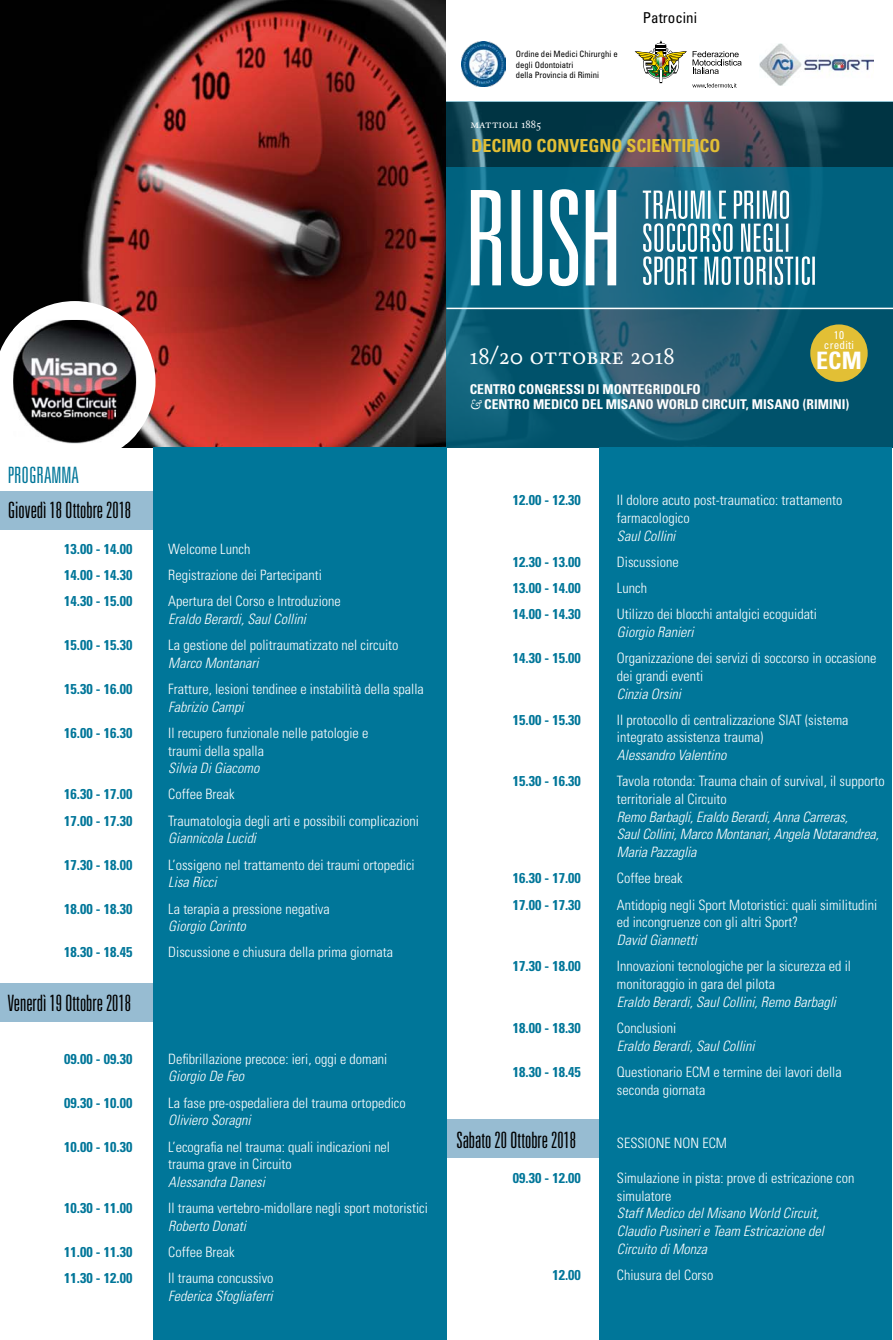
<style>
.page{position:relative;width:893px;height:1340px;background:#fff}
.page>*{position:absolute;margin:0;border:0;box-sizing:border-box;transform-origin:0 0}
.t1{font:25.5px "Mattioli 1885 Regular SC";color:#fff}
.t2{font:700 condensed 24px "Univers";color:#fff}
.t3{font:300 ultra-condensed 22.5px "Univers";color:#000}
.t4{font:300 ultra-condensed 22.5px "Univers";color:#007699}
.t5{font:700 condensed 18px "Univers";color:#e2bf35}
.t6{font:condensed 15px "Univers";color:#000}
.t7{font:300 condensed 14.25px/17.7px "Univers";color:#fff}
.t8{font:italic 300 condensed 14.25px/17.7px "Univers";color:#fff}
.t9{font:700 condensed 14.25px "Univers";color:#007699}
.t10{font:700 condensed 13.5px/15px "Univers";color:#fff}
.t11{font:12px "Mattioli 1885 Regular SC";color:#fff}
.t12{font:condensed 11.25px/10.5px "Univers";letter-spacing:.02em;color:#fff;text-align:center}
.t13{font:condensed 8.7px/10.5px "Univers";color:#000}
.s1{font-family:"Mattioli 1885";font-weight:400;font-style:italic;font-stretch:normal}
</style>
<div class="page">
<img style="left:0;top:0;width:447px;height:448px">
<svg style="left:447px;top:101px;width:446px;height:66px;background:#264756"></svg>
<svg style="left:447px;top:309px;width:446px;height:139px;background:#105971"></svg>
<svg style="left:447px;top:167px;width:446px;height:141px;background:#0b6582"></svg>
<div style="left:0;top:491px;width:154px;height:38px;background:#97bcd2"></div>
<div style="left:0;top:983px;width:154px;height:39px;background:#97bcd2"></div>
<div style="left:446px;top:1119px;width:154px;height:39px;background:#97bcd2"></div>
<div style="left:154px;top:448px;width:293px;height:891px;background:#007699"></div>
<div style="left:600px;top:448px;width:292px;height:891px;background:#007699"></div>
<svg style="left:0;top:301px;width:156px;height:161px"></svg>
<img style="left:13px;top:320px;width:123px;height:124px">
<svg style="left:471px;top:189px;width:145px;height:97px"></svg>
<svg style="left:643px;top:190px;width:172px;height:95px"></svg>
<hr style="left:446px;top:308px;width:447px;height:1px;background:#fff">
<img style="left:760px;top:43px;width:113px;height:42px">
<svg style="left:635px;top:41px;width:106px;height:47px"></svg>
<div style="left:810px;top:324px;width:58px;height:58px;background:#e2bf35;border-radius:50%"></div>
<img style="left:461px;top:42px;width:45px;height:44px">
<p class="t13" style="left:516px;top:49px;width:103px">Ordine dei Medici Chirurghi e degli Odontoiatri<br>della Provincia di Rimini</p>
<p class="t11" style="left:470px;top:116px;width:72px">mattioli 1885</p>
<p class="t6" style="left:643px;top:8px;width:56px">Patrocini</p>
<p class="t5" style="left:472px;top:135px;width:251px">DECIMO CONVEGNO SCIENTIFICO</p>
<h3 class="t4" style="left:8px;top:463px;width:73px">PROGRAMMA</h3>
<h3 class="t3" style="left:8px;top:498px;width:125px">Giovedì 18 Ottobre 2018</h3>
<p class="t9" style="left:64px;top:540px;width:70px">13.00 - 14.00</p>
<p class="t7" style="left:168px;top:539px;width:84px">Welcome Lunch</p>
<p class="t9" style="left:64px;top:566px;width:70px">14.00 - 14.30</p>
<p class="t7" style="left:168px;top:566px;width:155px">Registrazione dei Partecipanti</p>
<p class="t9" style="left:64px;top:592px;width:70px">14.30 - 15.00</p>
<p class="t7" style="left:168px;top:592px;width:174px">Apertura del Corso e Introduzione</p>
<p class="t8" style="left:168px;top:610px;width:139px">Eraldo Berardi, Saul Collini</p>
<p class="t9" style="left:64px;top:636px;width:70px">15.00 - 15.30</p>
<p class="t7" style="left:168px;top:636px;width:232px">La gestione del politraumatizzato nel circuito</p>
<p class="t8" style="left:168px;top:654px;width:92px">Marco Montanari</p>
<p class="t9" style="left:64px;top:680px;width:70px">15.30 - 16.00</p>
<p class="t7" style="left:168px;top:680px;width:257px">Fratture, lesioni tendinee e instabilità della spalla</p>
<p class="t8" style="left:168px;top:697px;width:77px">Fabrizio Campi</p>
<p class="t9" style="left:64px;top:724px;width:70px">16.00 - 16.30</p>
<p class="t7" style="left:168px;top:724px;width:202px">Il recupero funzionale nelle patologie e traumi della spalla</p>
<p class="t8" style="left:168px;top:759px;width:93px">Silvia Di Giacomo</p>
<p class="t9" style="left:64px;top:785px;width:70px">16.30 - 17.00</p>
<p class="t7" style="left:168px;top:785px;width:68px">Coffee Break</p>
<p class="t9" style="left:64px;top:811px;width:70px">17.00 - 17.30</p>
<p class="t7" style="left:168px;top:811px;width:252px">Traumatologia degli arti e possibili complicazioni</p>
<p class="t8" style="left:168px;top:829px;width:89px">Giannicola Lucidi</p>
<p class="t9" style="left:64px;top:855px;width:70px">17.30 - 18.00</p>
<p class="t7" style="left:168px;top:855px;width:248px">L’ossigeno nel trattamento dei traumi ortopedici</p>
<p class="t8" style="left:168px;top:873px;width:50px">Lisa Ricci</p>
<p class="t9" style="left:64px;top:899px;width:70px">18.00 - 18.30</p>
<p class="t7" style="left:168px;top:899px;width:163px">La terapia a pressione negativa</p>
<p class="t8" style="left:168px;top:917px;width:79px">Giorgio Corinto</p>
<p class="t9" style="left:64px;top:943px;width:70px">18.30 - 18.45</p>
<p class="t7" style="left:168px;top:943px;width:226px">Discussione e chiusura della prima giornata</p>
<h3 class="t3" style="left:8px;top:990px;width:125px">Venerdì 19 Ottobre 2018</h3>
<p class="t9" style="left:64px;top:1049px;width:70px">09.00 - 09.30</p>
<p class="t7" style="left:168px;top:1049px;width:221px">Defibrillazione precoce: ieri, oggi e domani</p>
<p class="t8" style="left:168px;top:1067px;width:77px">Giorgio De Feo</p>
<p class="t9" style="left:64px;top:1093px;width:70px">09.30 - 10.00</p>
<p class="t7" style="left:168px;top:1093px;width:239px">La fase pre-ospedaliera del trauma ortopedico</p>
<p class="t8" style="left:168px;top:1111px;width:84px">Oliviero Soragni</p>
<p class="t9" style="left:64px;top:1137px;width:70px">10.00 - 10.30</p>
<p class="t7" style="left:168px;top:1137px;width:223px">L’ecografia nel trauma: quali indicazioni nel trauma grave in Circuito</p>
<p class="t8" style="left:168px;top:1173px;width:98px">Alessandra Danesi</p>
<p class="t9" style="left:64px;top:1199px;width:70px">10.30 - 11.00</p>
<p class="t7" style="left:168px;top:1199px;width:261px">Il trauma vertebro-midollare negli sport motoristici</p>
<p class="t8" style="left:168px;top:1216px;width:79px">Roberto Donati</p>
<p class="t9" style="left:64px;top:1243px;width:70px">11.00 - 11.30</p>
<p class="t7" style="left:168px;top:1243px;width:68px">Coffee Break</p>
<p class="t9" style="left:64px;top:1269px;width:70px">11.30 - 12.00</p>
<p class="t7" style="left:168px;top:1269px;width:107px">Il trauma concussivo</p>
<p class="t8" style="left:168px;top:1287px;width:106px">Federica Sfogliaferri</p>
<p class="t12" style="left:824px;top:329px;width:32px">10 crediti</p>
<h2 class="t2" style="left:816px;top:345px;width:47px">ECM</h2>
<h1 class="t1" style="left:470px;top:340px;width:206px">18/20 ottobre 2018</h1>
<p class="t10" style="left:470px;top:382px;width:381px">CENTRO CONGRESSI DI MONTEGRIDOLFO<br><span class="s1">&amp;</span> CENTRO MEDICO DEL MISANO WORLD CIRCUIT, MISANO (RIMINI)</p>
<p class="t9" style="left:513px;top:491px;width:70px">12.00 - 12.30</p>
<p class="t7" style="left:617px;top:491px;width:227px">Il dolore acuto post-traumatico: trattamento farmacologico</p>
<p class="t8" style="left:617px;top:526px;width:60px">Saul Collini</p>
<p class="t9" style="left:513px;top:553px;width:70px">12.30 - 13.00</p>
<p class="t7" style="left:617px;top:553px;width:63px">Discussione</p>
<p class="t9" style="left:513px;top:579px;width:70px">13.00 - 14.00</p>
<p class="t7" style="left:617px;top:579px;width:32px">Lunch</p>
<p class="t9" style="left:513px;top:605px;width:70px">14.00 - 14.30</p>
<p class="t7" style="left:617px;top:605px;width:202px">Utilizzo dei blocchi antalgici ecoguidati</p>
<p class="t8" style="left:617px;top:623px;width:78px">Giorgio Ranieri</p>
<p class="t9" style="left:513px;top:649px;width:70px">14.30 - 15.00</p>
<p class="t7" style="left:617px;top:649px;width:261px">Organizzazione dei servizi di soccorso in occasione dei grandi eventi</p>
<p class="t8" style="left:617px;top:684px;width:66px">Cinzia Orsini</p>
<p class="t9" style="left:513px;top:711px;width:70px">15.00 - 15.30</p>
<p class="t7" style="left:617px;top:711px;width:233px">Il protocollo di centralizzazione SIAT (sistema integrato assistenza trauma)</p>
<p class="t8" style="left:617px;top:746px;width:111px">Alessandro Valentino</p>
<p class="t9" style="left:513px;top:772px;width:70px">15.30 - 16.30</p>
<p class="t7" style="left:617px;top:772px;width:269px">Tavola rotonda: Trauma chain of survival, il supporto territoriale al Circuito</p>
<p class="t8" style="left:617px;top:808px;width:264px">Remo Barbagli, Eraldo Berardi, Anna Carreras,<br>Saul Collini, Marco Montanari, Angela Notarandrea,<br>Maria Pazzaglia</p>
<p class="t9" style="left:513px;top:869px;width:70px">16.30 - 17.00</p>
<p class="t7" style="left:617px;top:869px;width:67px">Coffee break</p>
<p class="t9" style="left:513px;top:895px;width:70px">17.00 - 17.30</p>
<p class="t7" style="left:617px;top:895px;width:262px">Antidopig negli Sport Motoristici: quali similitudini ed incongruenze con gli altri Sport?</p>
<p class="t8" style="left:617px;top:931px;width:81px">David Giannetti</p>
<p class="t9" style="left:513px;top:957px;width:70px">17.30 - 18.00</p>
<p class="t7" style="left:617px;top:957px;width:236px">Innovazioni tecnologiche per la sicurezza ed il monitoraggio in gara del pilota</p>
<p class="t8" style="left:617px;top:992px;width:221px">Eraldo Berardi, Saul Collini, Remo Barbagli</p>
<p class="t9" style="left:513px;top:1019px;width:70px">18.00 - 18.30</p>
<p class="t7" style="left:617px;top:1019px;width:61px">Conclusioni</p>
<p class="t8" style="left:617px;top:1036px;width:139px">Eraldo Berardi, Saul Collini</p>
<p class="t9" style="left:513px;top:1063px;width:70px">18.30 - 18.45</p>
<p class="t7" style="left:617px;top:1062px;width:226px">Questionario ECM e termine dei lavori della seconda giornata</p>
<h3 class="t3" style="left:456px;top:1127px;width:121px">Sabato 20 Ottobre 2018</h3>
<p class="t7" style="left:617px;top:1133px;width:112px">SESSIONE NON ECM</p>
<p class="t9" style="left:513px;top:1169px;width:70px">09.30 - 12.00</p>
<p class="t7" style="left:617px;top:1169px;width:239px">Simulazione in pista: prove di estricazione con simulatore</p>
<p class="t8" style="left:617px;top:1204px;width:209px">Staff Medico del Misano World Circuit,<br>Claudio Pusineri e Team Estricazione del<br>Circuito di Monza</p>
<p class="t9" style="left:552px;top:1266px;width:30px">12.00</p>
<p class="t7" style="left:617px;top:1266px;width:98px">Chiusura del Corso</p>
</div>
